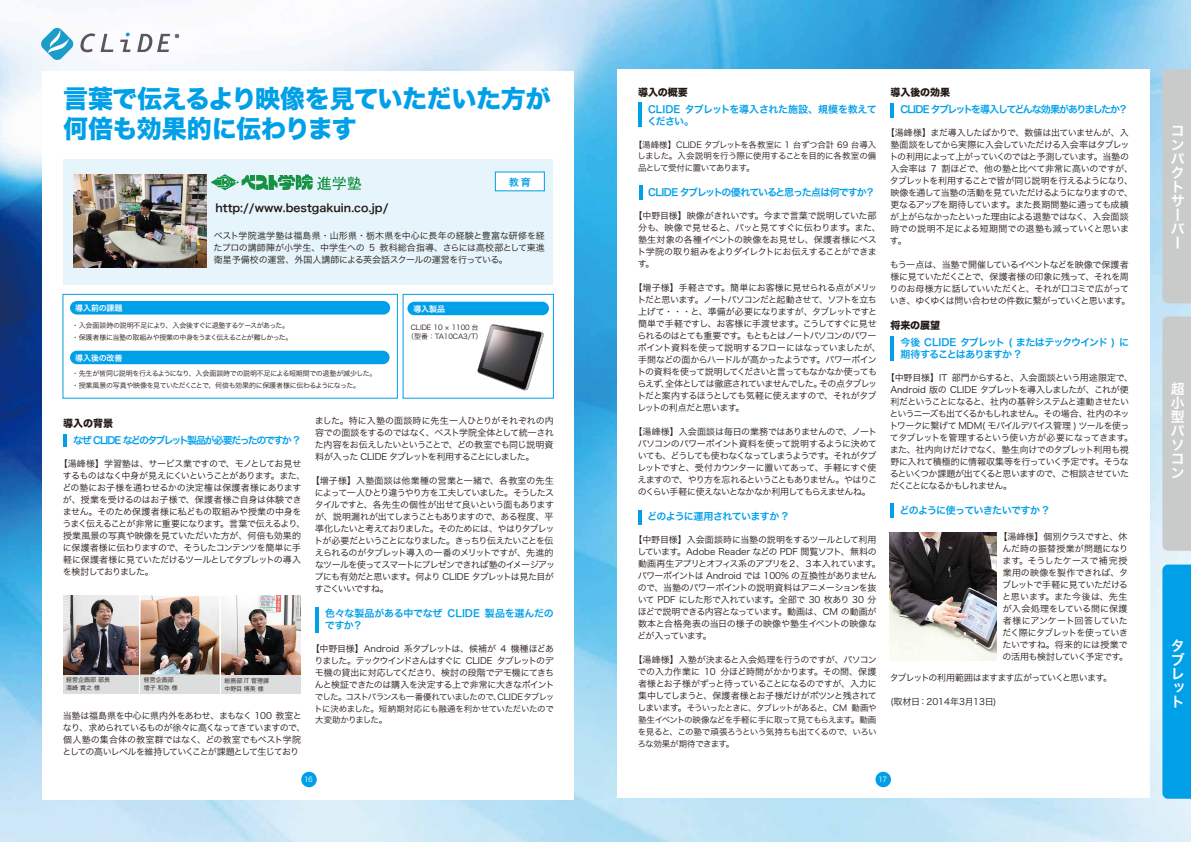
<style>
.page{position:relative;width:1191px;height:842px;background:#fff}
.page>*{position:absolute;margin:0;border:0;box-sizing:border-box;transform-origin:0 0}
.t1{font:25px/30px "Hira Kaku Std W8";letter-spacing:-.02em;color:#00a0e9}
.t2{font:14px/14px "Hira Kaku Pro W6";color:#fff}
.t3{font:11px "Hira Kaku Pro W6";color:#221815}
.t4{font:10px/17px "Hira Kaku Pro W6";letter-spacing:-.075em;color:#00a0e9}
.t5{font:10px/17px "Hira Kaku Pro W6";letter-spacing:-.135em;color:#00a0e9}
.t6{font:10px/17px "Hira Kaku Pro W6";letter-spacing:-.15em;color:#00a0e9}
.t7{font:10px/12px "Hira Kaku Pro W6";letter-spacing:-.02em;color:#00a0e9}
.t8{font:10px/17px "Hira Kaku Pro W6";letter-spacing:-.025em;color:#00a0e9}
.t9{font:10px "Hira Kaku Pro W6";letter-spacing:-.105em;color:#00a0e9}
.t10{font:9px/12px "Hira Kaku Pro W3";letter-spacing:-.055em;color:#221815}
.t11{font:9px/12px "Hira Kaku Pro W3";letter-spacing:-.02em;color:#221815;text-align:center}
.t12{font:9px/12px "Hira Kaku Pro W3";letter-spacing:-.035em;color:#221815}
.t13{font:9px "Hira Kaku Pro W3";letter-spacing:-.08em;color:#221815}
.t14{font:9px "Hira Kaku Pro W3";color:#221815}
.t15{font:8.5px/11.8px "Hira Kaku Pro W3";letter-spacing:-.045em;color:#221815;text-align:justify}
.t16{font:8px "Hira Kaku Pro W6";letter-spacing:-.01em;color:#fff}
.t17{font:7px/12px "Hira Kaku Pro W3";letter-spacing:-.05em;color:#221815}
.t18{font:7px/9px "Hira Kaku Pro W3";letter-spacing:-.01em;color:#221815;text-align:center}
.t19{font:7px "Hira Kaku Pro W3";color:#fff}
.t20{font:6px/8px "Hira Kaku Pro W3";color:#221815}
.s1{font-family:"Hira Kaku Std W8";color:#221815}
.s2{font-size:9px}
.s3{font-family:"Shin Go Pro";font-weight:300}
</style>
<div class="page">
<img style="left:0;top:0;width:1191px;height:842px">
<div style="left:42px;top:71px;width:532px;height:728px;background:#fff"></div>
<div style="left:617px;top:69px;width:532px;height:728px;background:#fff"></div>
<div style="left:1162px;top:565px;width:29px;height:234px;background:#00a0e9"></div>
<div style="left:1162px;top:317px;width:29px;height:234px;background:#c9caca"></div>
<div style="left:1162px;top:69px;width:29px;height:234px;background:#c9caca"></div>
<div style="left:62px;top:294px;width:336px;height:105px;border:1px solid #00a0e9"></div>
<div style="left:402px;top:294px;width:152px;height:105px;border:1px solid #00a0e9"></div>
<svg style="left:40px;top:27px;width:34px;height:34px"></svg>
<svg style="left:80px;top:33px;width:33px;height:19px"></svg>
<svg style="left:120px;top:33px;width:11px;height:19px"></svg>
<svg style="left:137px;top:34px;width:42px;height:18px"></svg>
<div style="left:63px;top:674px;width:76px;height:20px;background:#dcdddd"></div>
<div style="left:140px;top:674px;width:79px;height:20px;background:#dcdddd"></div>
<div style="left:221px;top:674px;width:79px;height:20px;background:#dcdddd"></div>
<div style="left:63px;top:159px;width:490px;height:126px;background:#e6f5fc"></div>
<img style="left:63px;top:595px;width:75px;height:79px">
<img style="left:221px;top:595px;width:79px;height:79px">
<img style="left:140px;top:595px;width:79px;height:79px">
<img style="left:73px;top:175px;width:133px;height:92px">
<div style="left:70px;top:301px;width:320px;height:13px;background:#00a0e9;border-radius:7px"></div>
<div style="left:407px;top:302px;width:142px;height:13px;background:#00a0e9;border-radius:7px"></div>
<div style="left:70px;top:351px;width:319px;height:13px;background:#00a0e9;border-radius:7px"></div>
<div style="left:495px;top:171px;width:50px;height:20px;background:#fff"></div>
<div style="left:301px;top:772px;width:16px;height:15px;background:#00a0e9;border-radius:50%"></div>
<div style="left:875px;top:772px;width:16px;height:15px;background:#00a0e9;border-radius:50%"></div>
<hr style="left:63px;top:434px;width:4px;height:12px;background:#00a0e9">
<hr style="left:638px;top:102px;width:4px;height:24px;background:#00a0e9">
<hr style="left:890px;top:103px;width:4px;height:15px;background:#00a0e9">
<hr style="left:890px;top:336px;width:4px;height:24px;background:#00a0e9">
<hr style="left:890px;top:503px;width:4px;height:15px;background:#00a0e9">
<hr style="left:639px;top:185px;width:4px;height:14px;background:#00a0e9">
<hr style="left:638px;top:510px;width:4px;height:14px;background:#00a0e9">
<hr style="left:315px;top:607px;width:4px;height:25px;background:#00a0e9">
<img style="left:477px;top:324px;width:67px;height:67px">
<svg style="left:210px;top:174px;width:151px;height:17px"></svg>
<img style="left:890px;top:533px;width:107px;height:127px">
<p class="t1" style="left:63px;top:84px;width:489px">言葉で伝えるより映像を見ていただいた方が何倍も効果的に伝わります</p>
<p class="t3" style="left:215px;top:198px;width:174px">http://www.bestgakuin.co.jp/</p>
<p class="t4" style="left:509px;top:173px;width:23px">教育</p>
<p class="t10" style="left:214px;top:229px;width:333px;text-align:justify">ベスト学院進学塾は福島県・山形県・栃木県を中心に長年の経験と豊富な研修を経たプロの講師陣が小学生、中学生への 5 教科総合指導、さらには高校部として東進衛星予備校の運営、外国人講師による英会話スクールの運営を行っている。</p>
<p class="t16" style="left:75px;top:301px;width:49px">導入前の課題</p>
<p class="t16" style="left:413px;top:302px;width:33px">導入製品</p>
<p class="t17" style="left:72px;top:319px;width:222px">・入会面談時の説明不足により、入会後すぐに退塾するケースがあった。・保護者様に当塾の取組みや授業の中身をうまく伝えることが難しかった。</p>
<p class="t17" style="left:72px;top:367px;width:306px">・先生が皆同じ説明を行えるようになり、入会面談時での説明不足による短期間での退塾が減少した。・授業風景の写真や映像を見ていただくことで、何倍も効果的に保護者様に伝わるようになった。</p>
<p class="t16" style="left:75px;top:351px;width:49px">導入後の改善</p>
<p class="t18" style="left:407px;top:322px;width:77px">CLIDE 10 × 1100 台（型番：TA10CA3/T）</p>
<p class="t6" style="left:73px;top:414px;width:228px;text-indent:-10px"><span class="s1">導入の背景<br></span>なぜ CLIDE などのタブレット製品が必要だったのですか ?</p>
<p class="t10" style="left:62px;top:457px;width:245px;text-indent:-4px">【湯峰様】学習塾は、サービス業ですので、モノとしてお見せするものはなく中身が見えにくいということがあります。また、どの塾にお子様を通わせるかの決定権は保護者様にありますが、授業を受けるのはお子様で、保護者様ご自身は体験できません。そのため保護者様に私どもの取組みや授業の中身をうまく伝えることが非常に重要になります。言葉で伝えるより、授業風景の写真や映像を見ていただいた方が、何倍も効果的に保護者様に伝わりますので、そうしたコンテンツを簡単に手軽に保護者様に見ていただけるツールとしてタブレットの導入を検討しておりました。</p>
<p class="t20" style="left:66px;top:676px;width:45px">経営企画部 部長湯峰 貴之 様</p>
<p class="t20" style="left:144px;top:676px;width:35px">経営企画部増子 和弥 様</p>
<p class="t20" style="left:224px;top:676px;width:46px">総務部 IT 管理課中野目 博美 様</p>
<p class="t10" style="left:62px;top:709px;width:245px">当塾は福島県を中心に県内外をあわせ、まもなく 100 教室となり、求められているものが徐々に高くなってきていますので、個人塾の集合体の教室群ではなく、どの教室でもベスト学院としての高いレベルを維持していくことが課題として生じており</p>
<p class="t10" style="left:315px;top:414px;width:240px;text-align:justify">ました。特に入塾の面談時に先生一人ひとりがそれぞれの内容での面談をするのではなく、ベスト学院全体として統一された内容をお伝えしたいということで、どの教室でも同じ説明資料が入った CLIDE タブレットを利用することにしました。</p>
<p class="t10" style="left:314px;top:474px;width:242px;text-indent:-4px">【増子様】入塾面談は他業種の営業と一緒で、各教室の先生によって一人ひとり違うやり方を工夫していました。そうしたスタイルですと、各先生の個性が出せて良いという面もありますが、説明漏れが出てしまうこともありますので、ある程度、平準化したいと考えておりました。そのためには、やはりタブレットが必要だということになりました。きっちり伝えたいことを伝えられるのがタブレット導入の一番のメリットですが、先進的なツールを使ってスマートにプレゼンできれば塾のイメージアップにも有効だと思います。何より CLIDE タブレットは見た目がすごくいいですね。</p>
<p class="t7" style="left:315px;top:607px;width:240px">　色々な製品がある中でなぜ CLIDE 製品を選んだの　ですか？</p>
<p class="t10" style="left:311px;top:642px;width:245px;text-align:center">【中野目様】Android 系タブレットは、候補が 4 機種ほどありました。テックウインドさんはすぐに CLIDE タブレットのデモ機の貸出に対応してくださり、検討の段階でデモ機にてきちんと検証できたのは購入を決定する上で非常に大きなポイント</p>
<p class="t15" style="left:314px;top:690px;width:242px">でした。コストバランスも一番優れていましたので、CLIDE タブレットに決めました。短納期対応にも融通を利かせていただいたので大変助かりました。</p>
<p class="t8" style="left:648px;top:83px;width:230px;text-indent:-10px"><span class="s1">導入の概要<br></span>CLIDE タブレットを導入された施設、規模を教えて</p>
<p class="t4" style="left:638px;top:112px;width:57px">　ください。</p>
<p class="t15" style="left:637px;top:138px;width:240px;text-indent:-4px">【湯峰様】CLIDE タブレットを各教室に 1 台ずつ合計 69 台導入しました。入会説明を行う際に使用することを目的に各教室の備品として受付に置いてあります。</p>
<p class="t9" style="left:648px;top:183px;width:229px">CLIDE タブレットの優れていると思った点は何ですか？</p>
<p class="t12" style="left:637px;top:209px;width:245px;text-indent:-4px">【中野目様】映像がきれいです。今まで言葉で説明していた部分も、映像で見せると、パッと見てすぐに伝わります。また、塾生対象の各種イベントの映像をお見せし、保護者様にベスト学院の取り組みをよりダイレクトにお伝えすることができます。</p>
<p class="t10" style="left:637px;top:281px;width:245px;text-indent:-4px">【増子様】手軽さです。簡単にお客様に見せられる点がメリットだと思います。ノートパソコンだと起動させて、ソフトを立ち上げて・・・と、準備が必要になりますが、タブレットですと簡単で手軽ですし、お客様に手渡せます。こうしてすぐに見せられるのはとても重要です。もともとはノートパソコンのパワーポイント資料を使って説明するフローにはなっていましたが、手間などの面からハードルが高かったようです。パワーポイントの資料を使って説明してくださいと言ってもなかなか使ってもらえず、全体としては徹底されていませんでした。その点タブレットだと案内するほうとしても気軽に使えますので、それがタブレットの利点だと思います。</p>
<p class="t10" style="left:633px;top:425px;width:245px;text-align:center">【湯峰様】入会面談は毎日の業務ではありませんので、ノートパソコンのパワーポイント資料を使って説明するように決めていても、どうしても使わなくなってしまうようです。それがタブレットですと、受付カウンターに置いてあって、手軽にすぐ使えますので、やり方を忘れるということもありません。やはりこのくらい手軽に使えないとなかなか利用してもらえませんね。</p>
<p class="t4" style="left:638px;top:508px;width:151px">　どのように運用されていますか ?</p>
<p class="t10" style="left:637px;top:533px;width:245px;text-indent:-4px">【中野目様】入会面談時に当塾の説明をするツールとして利用しています。Adobe Reader などの PDF 閲覧ソフト、無料の動画再生アプリとオフィス系のアプリを２、３本入れています。パワーポイントは Android では 100% の互換性がありませんので、当塾のパワーポイントの説明資料はアニメーションを抜いて PDF にした形で入れています。全部で 30 枚あり 30 分ほどで説明できる内容となっています。動画は、CM の動画が数本と合格発表の当日の様子の映像や塾生イベントの映像などが入っています。</p>
<p class="t10" style="left:633px;top:653px;width:245px;text-align:center">【湯峰様】入塾が決まると入会処理を行うのですが、パソコンでの入力作業に 10 分ほど時間がかかります。その間、保護者様とお子様がずっと待っていることになるのですが、入力に集中してしまうと、保護者様とお子様だけがポツンと残されて</p>
<p class="t15" style="left:637px;top:701px;width:241px"><span class="s2">しまいます。</span>そういったときに、タブレットがあると、CM 動画や塾生イベントの映像などを手軽に手に取って見てもらえます。動画を見ると、この塾で頑張ろうという気持ちも出てくるので、いろいろな効果が期待できます。</p>
<p class="t5" style="left:900px;top:83px;width:229px;text-indent:-10px"><span class="s1">導入後の効果<br></span>CLIDE タブレットを導入してどんな効果がありましたか？</p>
<p class="t10" style="left:889px;top:126px;width:245px;text-indent:-4px">【湯峰様】まだ導入したばかりで、数値は出ていませんが、入塾面談をしてから実際に入会していただける入会率はタブレットの利用によって上がっていくのではと予測しています。当塾の入会率は 7 割ほどで、他の塾と比べて非常に高いのですが、タブレットを利用することで皆が同じ説明を行えるようになり、映像を通して当塾の活動を見ていただけるようになりますので、更なるアップを期待しています。また長期間塾に通っても成績が上がらなかったといった理由による退塾ではなく、入会面談時での説明不足による短期間での退塾も減っていくと思います。</p>
<p class="t10" style="left:889px;top:258px;width:242px">もう一点は、当塾で開催しているイベントなどを映像で保護者様に見ていただくことで、保護者様の印象に残って、それを周りのお母様方に話していいただくと、それが口コミで広がっていき、ゆくゆくは問い合わせの件数に繋がっていくと思います。</p>
<p class="t4" style="left:890px;top:316px;width:240px"><span class="s1">将来の展望<br></span>　今後 CLIDE タブレット ( またはテックウインド ) に</p>
<p class="t4" style="left:890px;top:345px;width:132px">　期待することはありますか ?</p>
<p class="t10" style="left:889px;top:371px;width:245px;text-indent:-4px">【中野目様】IT 部門からすると、入会面談という用途限定で、<br>Android 版の CLIDE タブレットを導入しましたが、これが便利だということになると、社内の基幹システムと連動させたいというニーズも出てくるかもしれません。その場合、社内のネットワークに繋げて MDM( モバイルデバイス管理 ) ツールを使ってタブレットを管理するという使い方が必要になってきます。また、社内向けだけでなく、塾生向けでのタブレット利用も視野に入れて積極的に情報収集等を行っていく予定です。そうなるといくつか課題が出てくると思いますので、ご相談させていただくことになるかもしれません。</p>
<p class="t4" style="left:890px;top:501px;width:160px">　どのように使っていきたいですか ?</p>
<p class="t11" style="left:998px;top:530px;width:131px"><span class="s3">【</span>湯峰様】個別クラスですと、休んだ時の振替授業が問題になります。そうしたケースで補完授業用の映像を製作できれば、タブレットで手軽に見ていただけると思います。また今後は、先生が入会処理をしている間に保護者様にアンケート回答していただく際にタブレットを使っていきたいですね。将来的には授業での活用も検討していく予定です。</p>
<p class="t13" style="left:890px;top:670px;width:224px">タブレットの利用範囲はますます広がっていくと思います。</p>
<p class="t14" style="left:890px;top:694px;width:108px">(取材日：2014年3月13日)</p>
<p class="t19" style="left:304px;top:773px;width:10px">16</p>
<p class="t19" style="left:878px;top:773px;width:10px">17</p>
<p class="t2" style="left:1170px;top:123px;width:15px">コンパクトサーバー</p>
<p class="t2" style="left:1170px;top:381px;width:15px">超小型パソコン</p>
<p class="t2" style="left:1170px;top:638px;width:15px;text-align:justify">タブレット</p>
</div>
